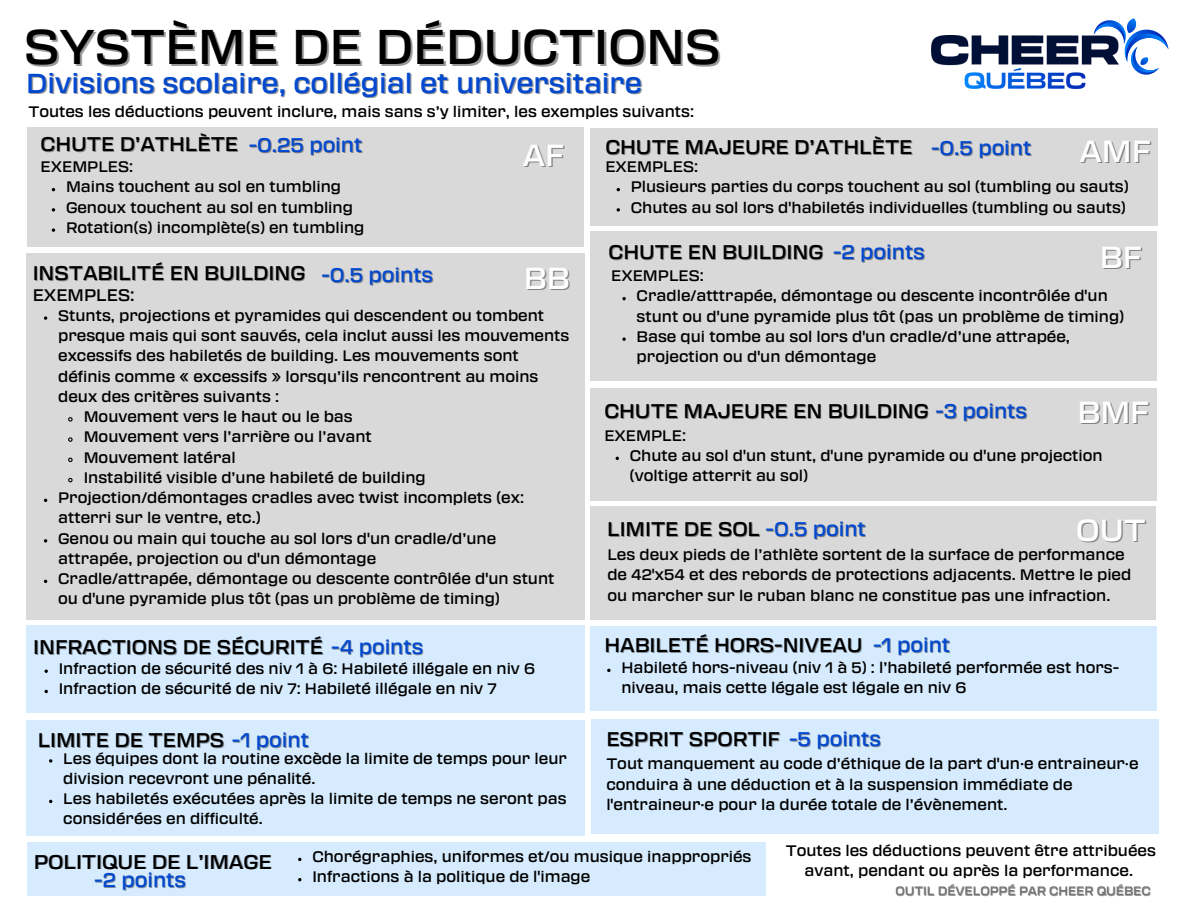
<style>
.page{position:relative;width:1188px;height:918px;background:#fff}
.page>*{position:absolute;margin:0;border:0;box-sizing:border-box;transform-origin:0 0}
.t1{font:500 48px "Transducer";color:#000}
.t2{font:500 30px "Transducer";color:rgb(0 0 0/.4)}
.t3{font:500 27px "Transducer";color:#0349cf}
.t4{font:500 19.5px "Transducer";color:#000}
.t5{font:500 19.5px "Transducer";color:#0349cf}
.t6{font:500 16.5px "Transducer";color:#000}
.t7{font:500 15px/20.2px "Transducer";color:#000}
.t8{font:500 12px "Transducer";color:#737373}
.s1{color:#0349cf}
</style>
<div class="page">
<img style="left:932px;top:35px;width:162px;height:53px">
<svg style="left:1094px;top:18px;width:74px;height:57px"></svg>
<div style="left:27px;top:128px;width:557px;height:119px;background:#d9d9d9"></div>
<svg style="left:52px;top:208px;width:3px;height:4px"></svg>
<svg style="left:52px;top:228px;width:3px;height:4px"></svg>
<div style="left:591px;top:128px;width:567px;height:98px;background:#d9d9d9"></div>
<svg style="left:617px;top:208px;width:3px;height:4px"></svg>
<div style="left:26px;top:253px;width:559px;height:367px;background:#d9d9d9"></div>
<svg style="left:44px;top:316px;width:3px;height:4px"></svg>
<svg style="left:68px;top:417px;width:5px;height:5px"></svg>
<svg style="left:68px;top:437px;width:5px;height:5px"></svg>
<svg style="left:68px;top:457px;width:5px;height:6px"></svg>
<svg style="left:68px;top:477px;width:5px;height:6px"></svg>
<svg style="left:44px;top:539px;width:3px;height:4px"></svg>
<div style="left:591px;top:231px;width:566px;height:150px;background:#d9d9d9"></div>
<svg style="left:622px;top:297px;width:4px;height:3px"></svg>
<svg style="left:622px;top:337px;width:4px;height:4px"></svg>
<div style="left:591px;top:388px;width:566px;height:112px;background:#d9d9d9"></div>
<div style="left:27px;top:626px;width:558px;height:87px;background:#d6ebfe"></div>
<div style="left:591px;top:626px;width:566px;height:84px;background:#d6ebfe"></div>
<svg style="left:607px;top:669px;width:4px;height:3px"></svg>
<div style="left:27px;top:720px;width:558px;height:115px;background:#d6ebfe"></div>
<svg style="left:49px;top:759px;width:3px;height:4px"></svg>
<div style="left:591px;top:506px;width:565px;height:114px;background:#d9d9d9"></div>
<div style="left:591px;top:719px;width:567px;height:115px;background:#d6ebfe"></div>
<div style="left:27px;top:842px;width:739px;height:53px;background:#d6ebfe"></div>
<h3 class="t1" style="left:24px;top:23px;width:698px">SYSTÈME DE DÉDUCTIONS</h3>
<p class="t3" style="left:26px;top:70px;width:617px">Divisions scolaire, collégial et universitaire</p>
<p class="t7" style="left:28px;top:101px;width:667px">Toutes les déductions peuvent inclure, mais sans s’y limiter, les exemples suivants:</p>
<h2 class="t4" style="left:41px;top:135px;width:199px">CHUTE D’ATHLÈTE</h2>
<h4 class="t4" style="left:605px;top:138px;width:309px">CHUTE MAJEURE D’ATHLÈTE</h4>
<p class="t5" style="left:249px;top:135px;width:115px">-0.25 point</p>
<h4 class="t5" style="left:931px;top:139px;width:102px">-0.5 point</h4>
<h2 class="t2" style="left:524px;top:141px;width:43px">AF</h2>
<h2 class="t2" style="left:1081px;top:138px;width:73px">AMF</h2>
<p class="t7" style="left:41px;top:157px;width:94px">EXEMPLES:</p>
<p class="t7" style="left:66px;top:177px;width:277px">Mains touchent au sol en tumbling</p>
<h4 class="t7" style="left:66px;top:197px;width:289px">Genoux touchent au sol en tumbling</h4>
<h5 class="t7" style="left:66px;top:218px;width:300px">Rotation(s) incomplète(s) en tumbling</h5>
<p class="t7" style="left:605px;top:157px;width:94px">EXEMPLES:</p>
<p class="t7" style="left:631px;top:177px;width:499px">Plusieurs parties du corps touchent au sol (tumbling ou sauts)</p>
<p class="t7" style="left:631px;top:197px;width:497px">Chutes au sol lors d'habiletés individuelles (tumbling ou sauts)</p>
<p class="t5" style="left:833px;top:242px;width:93px">-2 points</p>
<h5 class="t4" style="left:609px;top:242px;width:216px">CHUTE EN BUILDING</h5>
<h2 class="t2" style="left:1101px;top:244px;width:44px">BF</h2>
<p class="t4" style="left:33px;top:263px;width:274px">INSTABILITÉ EN BUILDING</p>
<p class="t7" style="left:611px;top:266px;width:94px">EXEMPLES:</p>
<h2 class="t7" style="left:637px;top:286px;width:489px">Cradle/atttrapée, démontage ou descente incontrôlée d'un stunt ou d'une pyramide plus tôt (pas un problème de timing)</h2>
<h4 class="t7" style="left:637px;top:327px;width:435px">Base qui tombe au sol lors d'un cradle/d’une attrapée, projection ou d'un démontage</h4>
<h5 class="t5" style="left:321px;top:265px;width:113px">-0.5 points</h5>
<h2 class="t2" style="left:525px;top:265px;width:47px">BB</h2>
<h2 class="t6" style="left:33px;top:287px;width:103px">EXEMPLES:</h2>
<h5 class="t7" style="left:58px;top:306px;width:513px">Stunts, projections et pyramides qui descendent ou tombent presque mais qui sont sauvés, cela inclut aussi les mouvements excessifs des habiletés de building. Les mouvements sont définis comme « excessifs » lorsqu’ils rencontrent au moins deux des critères suivants :</h5>
<h6 class="t7" style="left:84px;top:407px;width:271px">Mouvement vers le haut ou le bas</h6>
<p class="t7" style="left:84px;top:427px;width:290px">Mouvement vers l’arrière ou l’avant</p>
<p class="t7" style="left:84px;top:447px;width:154px">Mouvement latéral</p>
<p class="t7" style="left:84px;top:468px;width:344px">Instabilité visible d’une habileté de building</p>
<p class="t7" style="left:58px;top:488px;width:467px">Projection/démontages cradles avec twist incomplets (ex: atterri sur le ventre, etc.)</p>
<p class="t7" style="left:58px;top:528px;width:440px">Genou ou main qui touche au sol lors d'un cradle/d’une attrapée, projection ou d'un démontage</p>
<p class="t7" style="left:58px;top:569px;width:498px">Cradle/attrapée, démontage ou descente contrôlée d'un stunt ou d'une pyramide plus tôt (pas un problème de timing)</p>
<h2 class="t2" style="left:1079px;top:399px;width:74px">BMF</h2>
<p class="t4" style="left:604px;top:402px;width:424px">CHUTE MAJEURE EN BUILDING <span class="s1">-3 points</span></p>
<h6 class="t7" style="left:604px;top:426px;width:83px">EXEMPLE:</h6>
<p class="t7" style="left:630px;top:446px;width:474px">Chute au sol d'un stunt, d'une pyramide ou d'une projection (voltige atterrit au sol)</p>
<p class="t4" style="left:607px;top:519px;width:260px">LIMITE DE SOL <span class="s1">-0.5 point</span></p>
<h2 class="t2" style="left:1077px;top:517px;width:71px">OUT</h2>
<h5 class="t7" style="left:607px;top:545px;width:526px">Les deux pieds de l’athlète sortent de la surface de performance de 42'x54 et des rebords de protections adjacents. Mettre le pied ou marcher sur le ruban blanc ne constitue pas une infraction.</h5>
<p class="t4" style="left:33px;top:637px;width:392px">INFRACTIONS DE SÉCURITÉ <span class="s1">-4 points</span></p>
<h2 class="t7" style="left:59px;top:659px;width:478px">Infraction de sécurité des niv 1 à 6: Habileté illégale en niv 6</h2>
<h4 class="t7" style="left:59px;top:679px;width:439px">Infraction de sécurité de niv 7: Habileté illégale en niv 7</h4>
<h4 class="t4" style="left:38px;top:730px;width:273px">LIMITE DE TEMPS <span class="s1">-1 point</span></h4>
<p class="t7" style="left:63px;top:748px;width:505px">Les équipes dont la routine excède la limite de temps pour leur division recevront une pénalité.</p>
<h2 class="t7" style="left:63px;top:789px;width:505px">Les habiletés exécutées après la limite de temps ne seront pas considérées en difficulté.</h2>
<h5 class="t4" style="left:604px;top:635px;width:260px">HABILETÉ HORS-NIVEAU</h5>
<h6 class="t7" style="left:621px;top:658px;width:499px">Habileté hors-niveau (niv 1 à 5) : l’habileté performée est hors&shy;niveau, mais cette légale est légale en niv 6</h6>
<p class="t5" style="left:873px;top:635px;width:78px">-1 point</p>
<p class="t4" style="left:606px;top:729px;width:175px">ESPRIT SPORTIF</p>
<p class="t5" style="left:789px;top:729px;width:93px">-5 points</p>
<h5 class="t7" style="left:606px;top:754px;width:534px">Tout manquement au code d’éthique de la part d'un·e entraineur·e conduira à une déduction et à la suspension immédiate de l'entraineur·e pour la durée totale de l’évènement.</h5>
<h5 class="t4" style="left:34px;top:852px;width:239px">POLITIQUE DE L’IMAGE</h5>
<p class="t5" style="left:94px;top:871px;width:93px">-2 points</p>
<p class="t7" style="left:312px;top:847px;width:441px">Chorégraphies, uniformes et/ou musique inappropriés</p>
<h4 class="t7" style="left:312px;top:867px;width:280px">Infractions à la politique de l'image</h4>
<h5 class="t7" style="left:786px;top:840px;width:372px;text-align:center">Toutes les déductions peuvent être attribuées avant, pendant ou après la performance.</h5>
<p class="t8" style="left:895px;top:885px;width:257px">OUTIL DÉVELOPPÉ PAR CHEER QUÉBEC</p>
</div>
